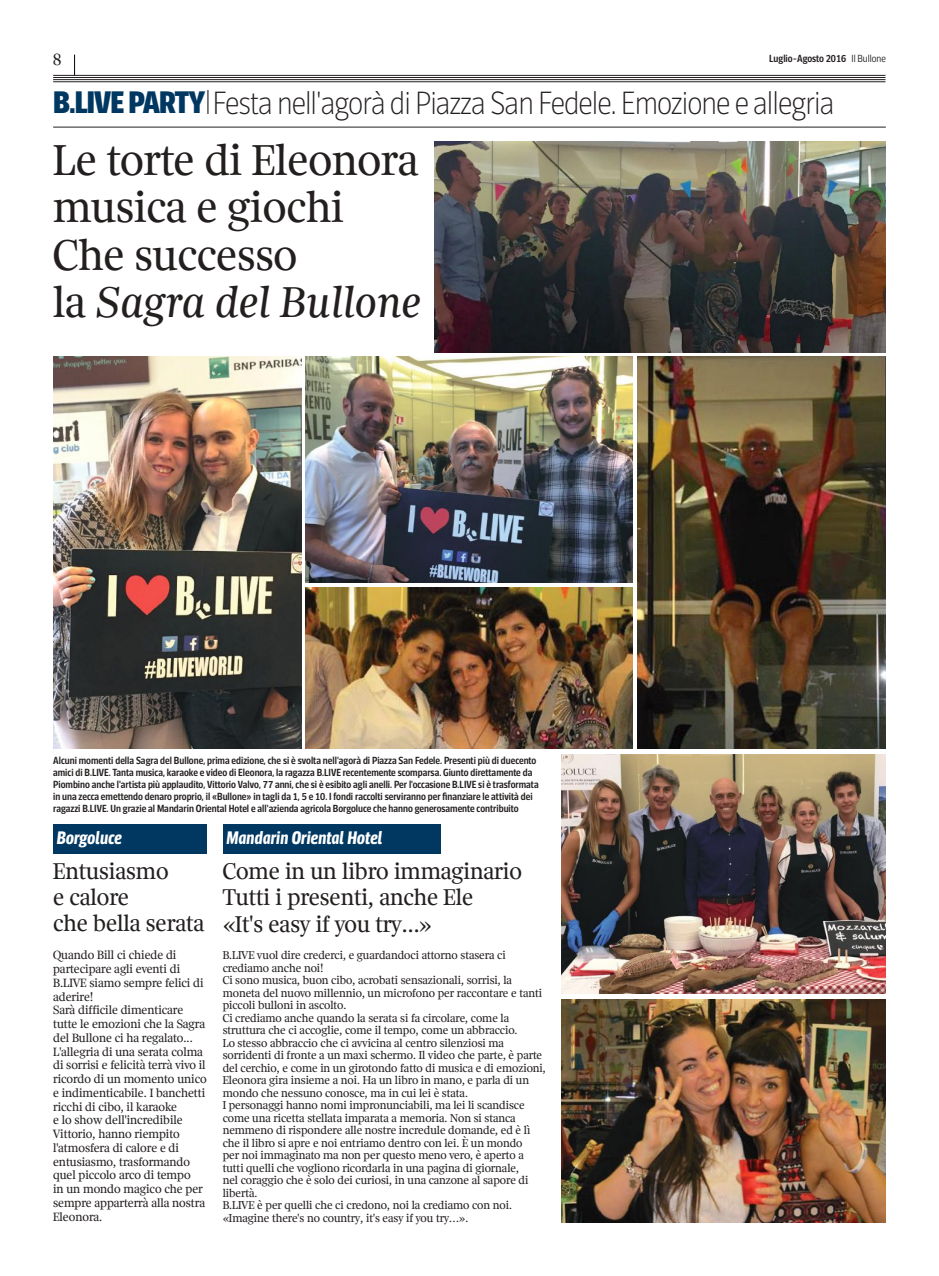
<style>
.page{position:relative;width:939px;height:1276px;background:#fff}
.page>*{position:absolute;margin:0;border:0;box-sizing:border-box;transform-origin:0 0}
.t1{font:300 45px/47.5px "Solferino Text";color:#241f1f}
.t2{font:100 31.25px "Brera Condensed";letter-spacing:-.01em;color:#241f1f}
.t3{font:300 23.75px/26.2px "Solferino Text";color:#241f1f}
.t4{font:italic 800 17.5px "Brera Condensed";color:#fff}
.t5{font:300 16.25px "Solferino Text";color:#241f1f}
.t6{font:300 12.5px/13.8px "Solferino Text";color:#241f1f}
.t7{font:300 11.88px/12.5px "Solferino Text";color:#241f1f}
.t8{font:700 10px/12px "Brera Condensed";color:#241f1f}
.s1{font-weight:300}
.s2{font-weight:900;font-size:30px;color:#003862}
.s3{font-style:italic}
</style>
<div class="page">
<hr style="left:53px;top:82px;width:833px;height:1px;background:#241f1f">
<hr style="left:53px;top:75px;width:833px;height:1px;background:#241f1f">
<hr style="left:53px;top:77px;width:833px;height:1px;background:#241f1f">
<hr style="left:53px;top:79px;width:833px;height:1px;background:#241f1f">
<svg style="left:74px;top:55px;width:1px;height:20px"></svg>
<hr style="left:53px;top:127px;width:833px;height:1px;background:#241f1f">
<svg style="left:208px;top:90px;width:1px;height:24px"></svg>
<img style="left:434px;top:142px;width:452px;height:211px">
<img style="left:306px;top:357px;width:327px;height:225px">
<img style="left:305px;top:587px;width:328px;height:161px">
<img style="left:53px;top:357px;width:248px;height:391px">
<img style="left:638px;top:357px;width:248px;height:391px">
<img style="left:562px;top:754px;width:324px;height:239px">
<div style="left:53px;top:824px;width:154px;height:29px;background:#003862"></div>
<img style="left:562px;top:999px;width:324px;height:223px">
<div style="left:223px;top:824px;width:218px;height:29px;background:#003862"></div>
<h3 class="t5" style="left:53px;top:49px;width:10px">8</h3>
<p class="t8" style="left:769px;top:52px;width:118px">Luglio-Agosto 2016 <span class="s1">Il Bullone</span></p>
<h2 class="t2" style="left:53px;top:85px;width:782px"><span class="s2">B.LIVE PARTY</span> Festa nell'agorà di Piazza San Fedele. Emozione e allegria</h2>
<h1 class="t1" style="left:53px;top:134px;width:369px">Le torte di Eleonora musica e giochi<br>Che successo<br>la <span class="s3">Sagra del Bullone</span></h1>
<p class="t8" style="left:53px;top:754px;width:487px">Alcuni momenti della Sagra del Bullone, prima edizione, che si è svolta nell'agorà di Piazza San Fedele. Presenti più di duecento amici di B.LIVE. Tanta musica, karaoke e video di Eleonora, la ragazza B.LIVE recentemente scomparsa. Giunto direttamente da Piombino anche l'artista più applaudito, Vittorio Valvo, 77 anni, che si è esibito agli anelli. Per l'occasione B.LIVE si è trasformata in una zecca emettendo denaro proprio, il «Bullone» in tagli da 1, 5 e 10. I fondi raccolti serviranno per finanziare le attività dei ragazzi B.LIVE. Un grazie al Mandarin Oriental Hotel e all'azienda agricola Borgoluce che hanno generosamente contribuito</p>
<h3 class="t4" style="left:56px;top:826px;width:67px">Borgoluce</h3>
<h3 class="t3" style="left:53px;top:857px;width:153px">Entusiasmo<br>e calore<br>che bella serata</h3>
<p class="t6" style="left:53px;top:948px;width:155px">Quando Bill ci chiede di partecipare agli eventi di<br>B.LIVE siamo sempre felici di aderire!<br>Sarà difficile dimenticare tutte le emozioni che la Sagra del Bullone ci ha regalato...<br>L'allegria di una serata colma di sorrisi e felicità terrà vivo il ricordo di un momento unico e indimenticabile. I banchetti ricchi di cibo, il karaoke<br>e lo show dell'incredibile<br>Vittorio, hanno riempito l'atmosfera di calore e di entusiasmo, trasformando quel piccolo arco di tempo<br>in un mondo magico che per sempre apparterrà alla nostra<br>Eleonora.</p>
<h3 class="t4" style="left:226px;top:826px;width:158px">Mandarin Oriental Hotel</h3>
<h3 class="t3" style="left:223px;top:857px;width:301px">Come in un libro immaginario<br>Tutti i presenti, anche Ele<br>«It's easy if you try...»</h3>
<p class="t7" style="left:223px;top:948px;width:325px">B.LIVE vuol dire crederci, e guardandoci attorno stasera ci crediamo anche noi!<br>Ci sono musica, buon cibo, acrobati sensazionali, sorrisi, la moneta del nuovo millennio, un microfono per raccontare e tanti piccoli bulloni in ascolto.<br>Ci crediamo anche quando la serata si fa circolare, come la struttura che ci accoglie, come il tempo, come un abbraccio.<br>Lo stesso abbraccio che ci avvicina al centro silenziosi ma sorridenti di fronte a un maxi schermo. Il video che parte, è parte del cerchio, e come in un girotondo fatto di musica e di emozioni, Eleonora gira insieme a noi. Ha un libro in mano, e parla di un mondo che nessuno conosce, ma in cui lei è stata.<br>I personaggi hanno nomi impronunciabili, ma lei li scandisce come una ricetta stellata imparata a memoria. Non si stanca nemmeno di rispondere alle nostre incredule domande, ed è lì che il libro si apre e noi entriamo dentro con lei. È un mondo<br>per noi immaginato ma non per questo meno vero, è aperto a tutti quelli che vogliono ricordarla in una pagina di giornale,<br>nel coraggio che è solo dei curiosi, in una canzone al sapore di libertà.<br>B.LIVE è per quelli che ci credono, noi la crediamo con noi. «Imagine there's no country, it's easy if you try…».</p>
</div>
